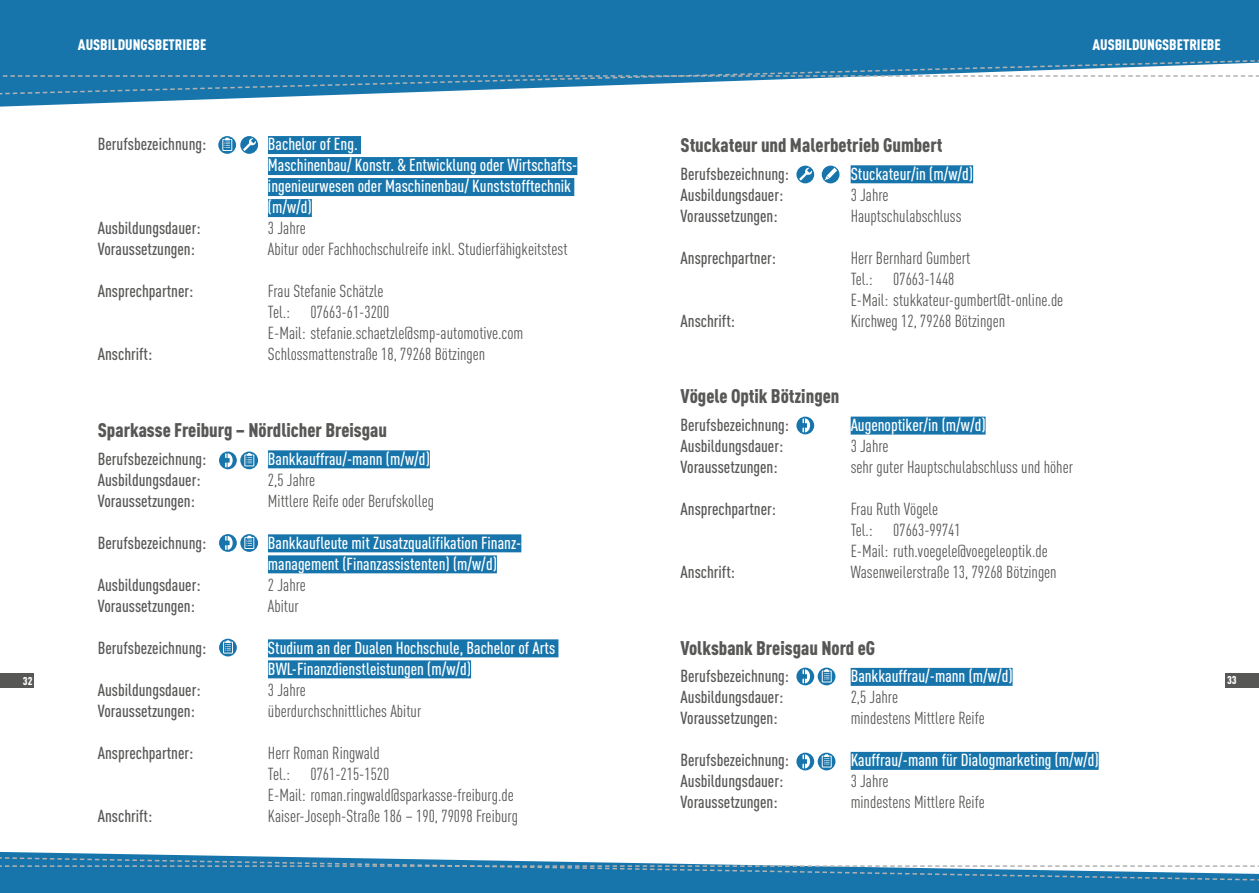
<style>
.page{position:relative;width:1259px;height:893px;background:#fff}
.page>*{position:absolute;margin:0;border:0;box-sizing:border-box;transform-origin:0 0}
.t1{font:900 19.5px "DIN Cond";color:#575756}
.t2{font:17.25px/21px "DIN Cond";color:#575756}
.t3{font:500 17.25px "DIN Cond";color:#575756}
.t4{font:500 17.25px/21px "DIN Cond";color:#fff}
.t5{font:900 15px "DIN Cond";color:#fff}
.t6{font:900 11.25px "DIN Cond";color:#fff}
</style>
<div class="page">
<svg style="left:0;top:0;width:1259px;height:107px;fill:#1775ac"></svg>
<svg style="left:0;top:851px;width:1259px;height:42px;fill:#1775ac"></svg>
<svg style="left:0;top:855px;width:1259px;height:29px"></svg>
<svg style="left:0;top:56px;width:1259px;height:41px"></svg>
<div style="left:0;top:673px;width:34px;height:15px;background:#575756"></div>
<div style="left:1225px;top:673px;width:34px;height:15px;background:#575756"></div>
<div style="left:268px;top:136px;width:93px;height:18px;background:#1775ac"></div>
<div style="left:268px;top:157px;width:309px;height:18px;background:#1775ac"></div>
<div style="left:268px;top:178px;width:306px;height:18px;background:#1775ac"></div>
<div style="left:268px;top:199px;width:44px;height:18px;background:#1775ac"></div>
<div style="left:268px;top:450px;width:162px;height:18px;background:#1775ac"></div>
<div style="left:268px;top:534px;width:253px;height:18px;background:#1775ac"></div>
<div style="left:268px;top:555px;width:229px;height:18px;background:#1775ac"></div>
<div style="left:268px;top:639px;width:290px;height:18px;background:#1775ac"></div>
<div style="left:268px;top:660px;width:203px;height:18px;background:#1775ac"></div>
<div style="left:850px;top:165px;width:123px;height:18px;background:#1775ac"></div>
<div style="left:850px;top:417px;width:135px;height:18px;background:#1775ac"></div>
<div style="left:850px;top:668px;width:162px;height:18px;background:#1775ac"></div>
<div style="left:850px;top:752px;width:248px;height:18px;background:#1775ac"></div>
<svg style="left:240px;top:136px;width:18px;height:18px"></svg>
<svg style="left:243px;top:138px;width:13px;height:13px"></svg>
<svg style="left:796px;top:166px;width:18px;height:17px"></svg>
<svg style="left:799px;top:168px;width:13px;height:13px"></svg>
<div style="left:796px;top:668px;width:18px;height:17px;background:#1775ac;border-radius:50%"></div>
<svg style="left:802px;top:669px;width:8px;height:14px"></svg>
<div style="left:796px;top:417px;width:18px;height:17px;background:#1775ac;border-radius:50%"></div>
<svg style="left:802px;top:418px;width:8px;height:14px"></svg>
<svg style="left:219px;top:451px;width:18px;height:18px"></svg>
<svg style="left:225px;top:453px;width:8px;height:14px"></svg>
<svg style="left:219px;top:534px;width:18px;height:18px"></svg>
<svg style="left:225px;top:536px;width:8px;height:14px"></svg>
<div style="left:796px;top:753px;width:18px;height:17px;background:#1775ac;border-radius:50%"></div>
<svg style="left:802px;top:754px;width:8px;height:14px"></svg>
<svg style="left:218px;top:136px;width:18px;height:18px"></svg>
<svg style="left:222px;top:138px;width:10px;height:13px"></svg>
<svg style="left:817px;top:668px;width:18px;height:17px"></svg>
<svg style="left:821px;top:669px;width:10px;height:13px"></svg>
<svg style="left:240px;top:451px;width:18px;height:18px"></svg>
<svg style="left:244px;top:453px;width:10px;height:13px"></svg>
<svg style="left:240px;top:534px;width:18px;height:18px"></svg>
<svg style="left:244px;top:536px;width:10px;height:13px"></svg>
<svg style="left:219px;top:639px;width:18px;height:17px"></svg>
<svg style="left:223px;top:640px;width:10px;height:13px"></svg>
<svg style="left:817px;top:753px;width:18px;height:17px"></svg>
<svg style="left:821px;top:754px;width:10px;height:13px"></svg>
<svg style="left:821px;top:166px;width:18px;height:17px"></svg>
<svg style="left:824px;top:168px;width:13px;height:12px"></svg>
<p class="t5" style="left:78px;top:35px;width:130px">AUSBILDUNGSBETRIEBE</p>
<p class="t5" style="left:1092px;top:35px;width:130px">AUSBILDUNGSBETRIEBE</p>
<p class="t3" style="left:98px;top:134px;width:110px">Berufsbezeichnung:</p>
<p class="t4" style="left:268px;top:133px;width:311px">Bachelor of Eng.<br>Maschinenbau/ Konstr. &amp; Entwicklung oder Wirtschafts&shy;ingenieurwesen oder Maschinenbau/ Kunststofftechnik (m/w/d)</p>
<p class="t3" style="left:98px;top:218px;width:104px">Ausbildungsdauer:</p>
<p class="t2" style="left:268px;top:218px;width:39px">3 Jahre</p>
<p class="t3" style="left:98px;top:239px;width:99px">Voraussetzungen:</p>
<p class="t2" style="left:268px;top:239px;width:301px">Abitur oder Fachhochschulreife inkl. Studierfähigkeitstest</p>
<p class="t3" style="left:98px;top:281px;width:97px">Ansprechpartner:</p>
<p class="t2" style="left:268px;top:281px;width:257px">Frau Stefanie Schätzle<br>Tel.: 07663-61-3200<br>E-Mail: stefanie.schaetzle@smp-automotive.com</p>
<p class="t3" style="left:98px;top:344px;width:56px">Anschrift:</p>
<p class="t2" style="left:268px;top:344px;width:219px">Schlossmattenstraße 18, 79268 Bötzingen</p>
<p class="t1" style="left:680px;top:133px;width:263px">Stuckateur und Malerbetrieb Gumbert</p>
<p class="t3" style="left:680px;top:163px;width:110px">Berufsbezeichnung:</p>
<p class="t4" style="left:850px;top:163px;width:124px">Stuckateur/in (m/w/d)</p>
<p class="t3" style="left:680px;top:184px;width:104px">Ausbildungsdauer:</p>
<p class="t2" style="left:850px;top:184px;width:39px">3 Jahre</p>
<p class="t3" style="left:680px;top:205px;width:99px">Voraussetzungen:</p>
<p class="t2" style="left:850px;top:205px;width:112px">Hauptschulabschluss</p>
<p class="t3" style="left:680px;top:247px;width:97px">Ansprechpartner:</p>
<p class="t2" style="left:850px;top:247px;width:214px">Herr Bernhard Gumbert<br>Tel.: 07663-1448<br>E-Mail: stukkateur-gumbert@t-online.de</p>
<p class="t3" style="left:680px;top:310px;width:56px">Anschrift:</p>
<p class="t2" style="left:850px;top:310px;width:156px">Kirchweg 12, 79268 Bötzingen</p>
<p class="t1" style="left:680px;top:384px;width:160px">Vögele Optik Bötzingen</p>
<p class="t3" style="left:680px;top:414px;width:110px">Berufsbezeichnung:</p>
<p class="t4" style="left:850px;top:414px;width:136px">Augenoptiker/in (m/w/d)</p>
<p class="t3" style="left:680px;top:435px;width:104px">Ausbildungsdauer:</p>
<p class="t2" style="left:850px;top:435px;width:39px">3 Jahre</p>
<p class="t3" style="left:680px;top:456px;width:99px">Voraussetzungen:</p>
<p class="t2" style="left:850px;top:456px;width:224px">sehr guter Hauptschulabschluss und höher</p>
<p class="t3" style="left:680px;top:498px;width:97px">Ansprechpartner:</p>
<p class="t2" style="left:850px;top:498px;width:199px">Frau Ruth Vögele<br>Tel.: 07663-99741<br>E-Mail: ruth.voegele@voegeleoptik.de</p>
<p class="t3" style="left:680px;top:561px;width:56px">Anschrift:</p>
<p class="t2" style="left:850px;top:561px;width:207px">Wasenweilerstraße 13, 79268 Bötzingen</p>
<p class="t1" style="left:98px;top:418px;width:291px">Sparkasse Freiburg – Nördlicher Breisgau</p>
<p class="t3" style="left:98px;top:448px;width:110px">Berufsbezeichnung:</p>
<p class="t4" style="left:268px;top:448px;width:163px">Bankkauffrau/-mann (m/w/d)</p>
<p class="t3" style="left:98px;top:469px;width:104px">Ausbildungsdauer:</p>
<p class="t2" style="left:268px;top:469px;width:49px">2,5 Jahre</p>
<p class="t3" style="left:98px;top:490px;width:99px">Voraussetzungen:</p>
<p class="t2" style="left:268px;top:490px;width:168px">Mittlere Reife oder Berufskolleg</p>
<p class="t3" style="left:98px;top:532px;width:110px">Berufsbezeichnung:</p>
<p class="t4" style="left:268px;top:532px;width:253px">Bankkaufleute mit Zusatzqualifikation Finanz&shy;management (Finanzassistenten) (m/w/d)</p>
<p class="t3" style="left:98px;top:574px;width:104px">Ausbildungsdauer:</p>
<p class="t2" style="left:268px;top:574px;width:39px">2 Jahre</p>
<p class="t3" style="left:98px;top:595px;width:99px">Voraussetzungen:</p>
<p class="t2" style="left:268px;top:595px;width:32px">Abitur</p>
<p class="t3" style="left:98px;top:637px;width:110px">Berufsbezeichnung:</p>
<p class="t4" style="left:268px;top:637px;width:289px">Studium an der Dualen Hochschule, Bachelor of Arts<br>BWL-Finanzdienstleistungen (m/w/d)</p>
<p class="t3" style="left:98px;top:679px;width:104px">Ausbildungsdauer:</p>
<p class="t2" style="left:268px;top:679px;width:39px">3 Jahre</p>
<p class="t3" style="left:98px;top:700px;width:99px">Voraussetzungen:</p>
<p class="t2" style="left:268px;top:700px;width:155px">überdurchschnittliches Abitur</p>
<p class="t3" style="left:98px;top:742px;width:97px">Ansprechpartner:</p>
<p class="t2" style="left:268px;top:742px;width:247px">Herr Roman Ringwald<br>Tel.: 0761-215-1520<br>E-Mail: roman.ringwald@sparkasse-freiburg.de</p>
<p class="t3" style="left:98px;top:805px;width:56px">Anschrift:</p>
<p class="t2" style="left:268px;top:805px;width:251px">Kaiser-Joseph-Straße 186 – 190, 79098 Freiburg</p>
<p class="t1" style="left:680px;top:636px;width:196px">Volksbank Breisgau Nord eG</p>
<p class="t3" style="left:680px;top:666px;width:110px">Berufsbezeichnung:</p>
<p class="t4" style="left:850px;top:665px;width:163px">Bankkauffrau/-mann (m/w/d)</p>
<p class="t3" style="left:680px;top:687px;width:104px">Ausbildungsdauer:</p>
<p class="t2" style="left:850px;top:686px;width:49px">2,5 Jahre</p>
<p class="t3" style="left:680px;top:708px;width:99px">Voraussetzungen:</p>
<p class="t2" style="left:850px;top:707px;width:136px">mindestens Mittlere Reife</p>
<p class="t3" style="left:680px;top:750px;width:110px">Berufsbezeichnung:</p>
<p class="t4" style="left:850px;top:749px;width:249px">Kauffrau/-mann für Dialogmarketing (m/w/d)</p>
<p class="t3" style="left:680px;top:771px;width:104px">Ausbildungsdauer:</p>
<p class="t2" style="left:850px;top:770px;width:39px">3 Jahre</p>
<p class="t3" style="left:680px;top:792px;width:99px">Voraussetzungen:</p>
<p class="t2" style="left:850px;top:791px;width:136px">mindestens Mittlere Reife</p>
<p class="t6" style="left:23px;top:673px;width:11px">32</p>
<p class="t6" style="left:1227px;top:673px;width:11px">33</p>
</div>
